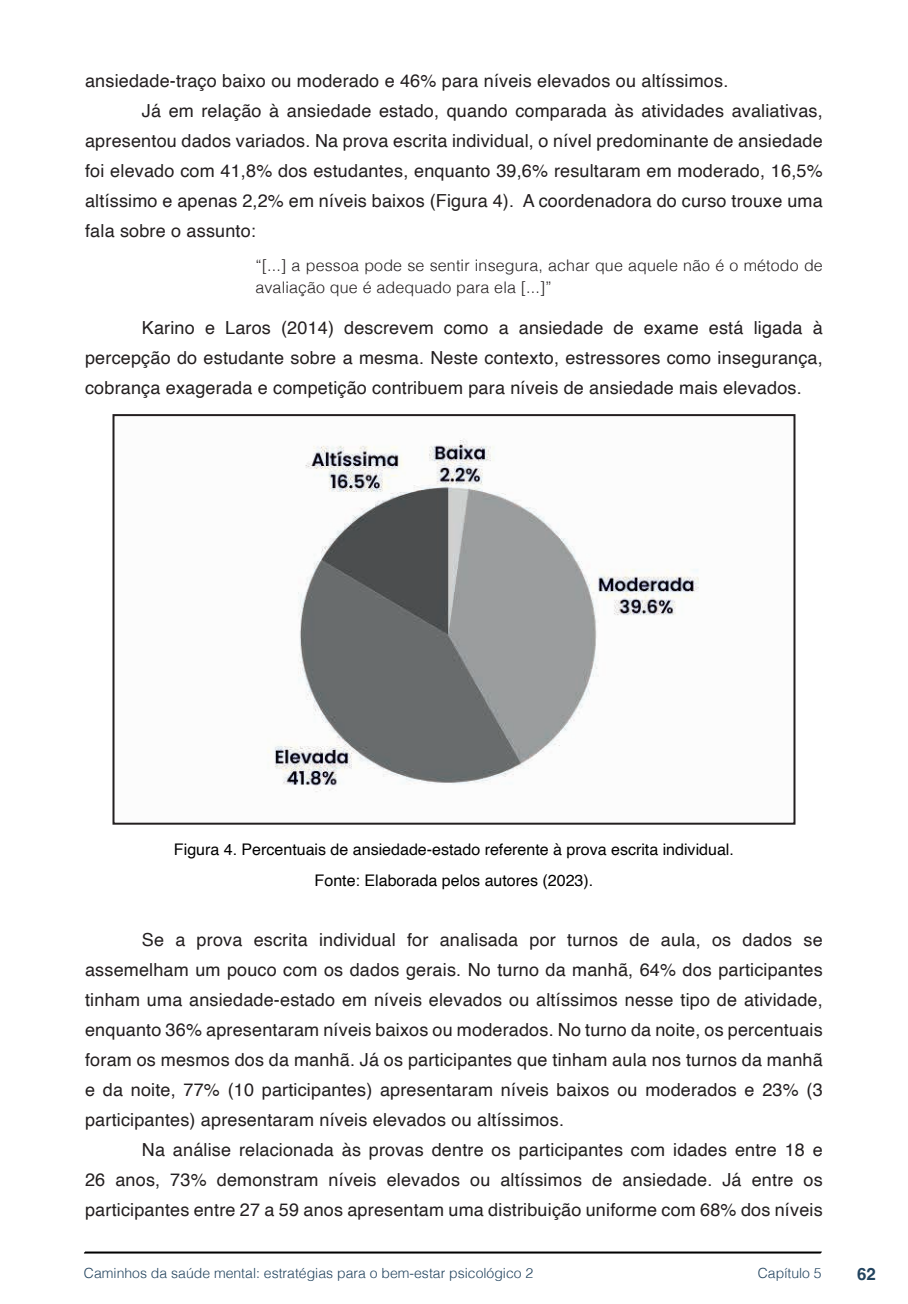
<style>
.page{position:relative;width:908px;height:1304px;background:#fff}
.page>*{position:absolute;margin:0;border:0;box-sizing:border-box;transform-origin:0 0}
.t1{font:18px/30px "Helvetica";letter-spacing:.01em;color:#231f20;text-align:justify}
.t2{font:700 16.8px "Helvetica";color:#23445f}
.t3{font:16px/30.6px "Helvetica";color:#000;text-align:center}
.t4{font:300 16px/22px "Helvetica";letter-spacing:.01em;color:#231f20}
.t5{font:300 14px "Helvetica";color:#23445f}
</style>
<div class="page">
<svg style="left:84px;top:1251px;width:737px;height:3px;background:#515151"></svg>
<img style="left:267px;top:438px;width:432px;height:354px">
<div style="left:112px;top:414px;width:683px;height:411px;border:2px solid #231f20"></div>
<p class="t1" style="left:85px;top:66px;width:644px">ansiedade-traço baixo ou moderado e 46% para níveis elevados ou altíssimos.</p>
<p class="t1" style="left:142px;top:96px;width:682px">Já em relação à ansiedade estado, quando comparada às atividades avaliativas,</p>
<p class="t1" style="left:85px;top:126px;width:738px">apresentou dados variados. Na prova escrita individual, o nível predominante de ansiedade</p>
<p class="t1" style="left:85px;top:156px;width:738px">foi elevado com 41,8% dos estudantes, enquanto 39,6% resultaram em moderado, 16,5%</p>
<p class="t1" style="left:85px;top:186px;width:738px">altíssimo e apenas 2,2% em níveis baixos (Figura 4). A coordenadora do curso trouxe uma</p>
<p class="t1" style="left:85px;top:216px;width:172px">fala sobre o assunto:</p>
<p class="t4" style="left:255px;top:253px;width:568px">“[...] a pessoa pode se sentir insegura, achar que aquele não é o método de avaliação que é adequado para ela [...]”</p>
<p class="t1" style="left:85px;top:313px;width:738px;text-indent:57px">Karino e Laros (2014) descrevem como a ansiedade de exame está ligada à percepção do estudante sobre a mesma. Neste contexto, estressores como insegurança, cobrança exagerada e competição contribuem para níveis de ansiedade mais elevados.</p>
<p class="t3" style="left:174px;top:835px;width:561px">Figura 4. Percentuais de ansiedade-estado referente à prova escrita individual.<br>Fonte: Elaborada pelos autores (2023).</p>
<p class="t1" style="left:85px;top:925px;width:738px;text-indent:57px">Se a prova escrita individual for analisada por turnos de aula, os dados se assemelham um pouco com os dados gerais. No turno da manhã, 64% dos participantes tinham uma ansiedade-estado em níveis elevados ou altíssimos nesse tipo de atividade, enquanto 36% apresentaram níveis baixos ou moderados. No turno da noite, os percentuais foram os mesmos dos da manhã. Já os participantes que tinham aula nos turnos da manhã e da noite, 77% (10 participantes) apresentaram níveis baixos ou moderados e 23% (3 participantes) apresentaram níveis elevados ou altíssimos.</p>
<p class="t1" style="left:85px;top:1135px;width:738px;text-indent:57px">Na análise relacionada às provas dentre os participantes com idades entre 18 e 26 anos, 73% demonstram níveis elevados ou altíssimos de ansiedade. Já entre os participantes entre 27 a 59 anos apresentam uma distribuição uniforme com 68% dos níveis</p>
<p class="t5" style="left:84px;top:1261px;width:450px">Caminhos da saúde mental: estratégias para o bem-estar psicológico 2</p>
<p class="t5" style="left:757px;top:1261px;width:65px">Capítulo 5</p>
<p class="t2" style="left:856px;top:1264px;width:20px">62</p>
</div>
